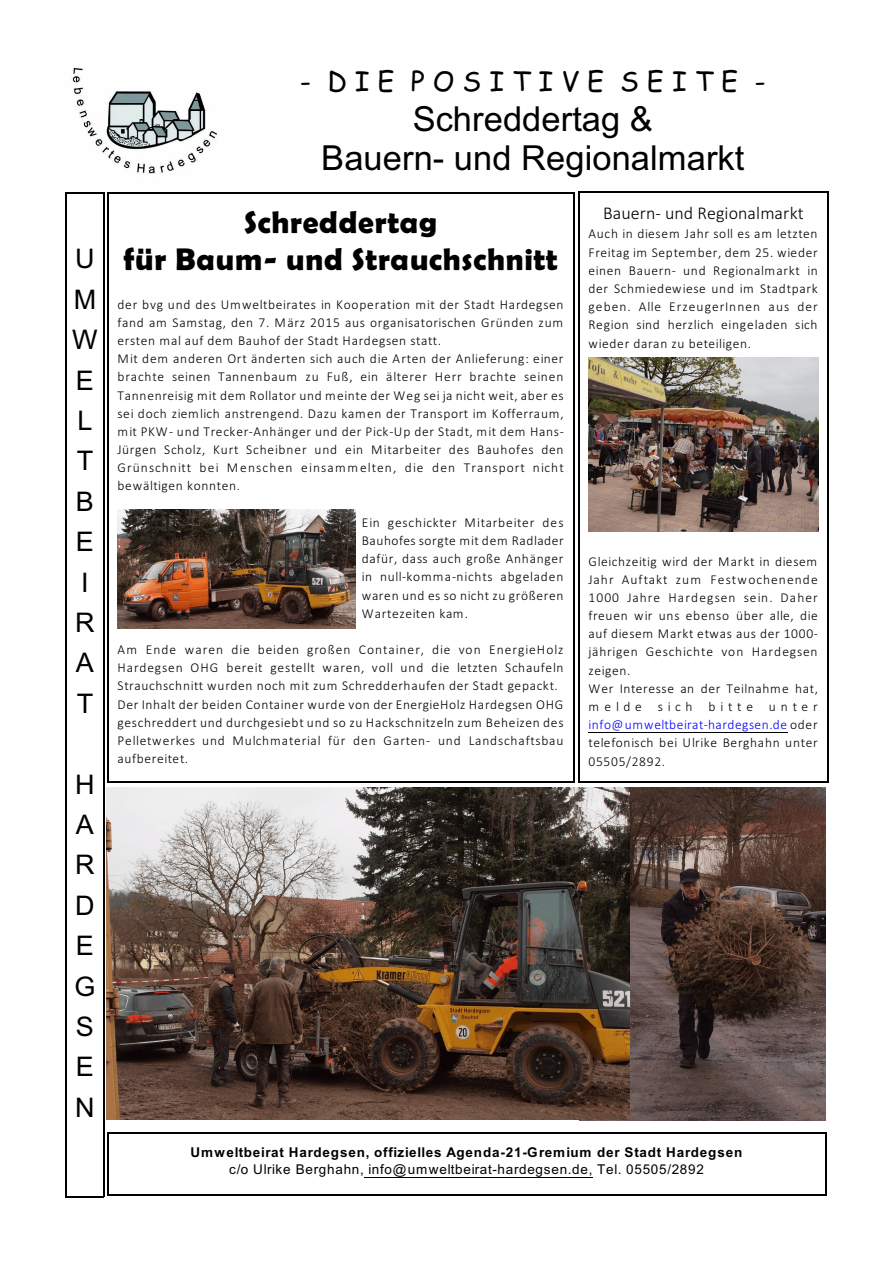
<style>
.page{position:relative;width:894px;height:1263px;background:#fff}
.page>*{position:absolute;margin:0;border:0;box-sizing:border-box;transform-origin:0 0}
.t1{font:34.5px/39.5px "Arial";letter-spacing:.005em;color:#000;text-align:center}
.t2{font:31.35px/37.2px "Berlin Sans FB Demi";letter-spacing:.025em;color:#000;text-align:center}
.t3{font:27px/40.3px "Arial";color:#000;text-align:center}
.t4{font:27px "Comic Sans MS";color:#000}
.t5{font:300 18px "Calibri";letter-spacing:.01em;color:#000}
.t6{font:300 13.5px/18.1px "Calibri";letter-spacing:.055em;color:#000}
.t7{font:700 13.5px "Arial";letter-spacing:.06em;color:#000}
.t8{font:13.5px "Arial";letter-spacing:.06em;color:#000}
.s1{color:#00f}
</style>
<div class="page">
<img style="left:72px;top:67px;width:145px;height:107px">
<hr style="left:66px;top:192px;width:1px;height:1005px;background:#000">
<hr style="left:103px;top:192px;width:1px;height:1005px;background:#000">
<hr style="left:66px;top:192px;width:38px;height:2px;background:#000">
<hr style="left:66px;top:1196px;width:38px;height:1px;background:#000">
<img style="left:117px;top:510px;width:238px;height:119px">
<hr style="left:107px;top:192px;width:1px;height:590px;background:#000">
<hr style="left:573px;top:192px;width:2px;height:590px;background:#000">
<hr style="left:107px;top:192px;width:467px;height:1px;background:#000">
<hr style="left:107px;top:781px;width:467px;height:2px;background:#000">
<hr style="left:369px;top:1177px;width:224px;height:1px;background:#000">
<hr style="left:107px;top:1132px;width:2px;height:64px;background:#000">
<hr style="left:825px;top:1132px;width:2px;height:64px;background:#000">
<hr style="left:107px;top:1132px;width:719px;height:1px;background:#000">
<hr style="left:107px;top:1195px;width:719px;height:1px;background:#000">
<hr style="left:589px;top:732px;width:199px;height:1px;background:#000">
<img style="left:589px;top:358px;width:230px;height:173px">
<hr style="left:578px;top:192px;width:1px;height:590px;background:#000">
<hr style="left:827px;top:192px;width:2px;height:590px;background:#000">
<hr style="left:578px;top:192px;width:251px;height:1px;background:#000">
<hr style="left:578px;top:781px;width:251px;height:2px;background:#000">
<img style="left:579px;top:788px;width:246px;height:332px">
<img style="left:107px;top:788px;width:522px;height:331px">
<h3 class="t3" style="left:72px;top:241px;width:27px">U<br>M<br>W<br>E<br>L<br>T<br>B<br>E<br>I<br>R<br>A<br>T</h3>
<h3 class="t3" style="left:75px;top:766px;width:23px;text-align:justify">H A R D E G S E N</h3>
<h3 class="t4" style="left:300px;top:69px;width:467px">- D I E P O S I T I V E S E I T E -</h3>
<h1 class="t1" style="left:321px;top:102px;width:425px">Schreddertag &amp;<br>Bauern- und Regionalmarkt</h1>
<h2 class="t2" style="left:123px;top:203px;width:436px">Schreddertag<br>für Baum- und Strauchschnitt</h2>
<p class="t6" style="left:118px;top:296px;width:448px">der bvg und des Umweltbeirates in Kooperation mit der Stadt Hardegsen fand am Samstag, den 7. März 2015 aus organisatorischen Gründen zum ersten mal auf dem Bauhof der Stadt Hardegsen statt.<br>Mit dem anderen Ort änderten sich auch die Arten der Anlieferung: einer brachte seinen Tannenbaum zu Fuß, ein älterer Herr brachte seinen Tannenreisig mit dem Rollator und meinte der Weg sei ja nicht weit, aber es sei doch ziemlich anstrengend. Dazu kamen der Transport im Kofferraum, mit PKW- und Trecker-Anhänger und der Pick-Up der Stadt, mit dem Hans-Jürgen Scholz, Kurt Scheibner und ein Mitarbeiter des Bauhofes den Grünschnitt bei Menschen einsammelten, die den Transport nicht bewältigen konnten.</p>
<p class="t6" style="left:362px;top:514px;width:203px;text-align:justify">Ein geschickter Mitarbeiter des Bauhofes sorgte mit dem Radlader dafür, dass auch große Anhänger in null-komma-nichts abgeladen waren und es so nicht zu größeren Wartezeiten kam.</p>
<p class="t6" style="left:118px;top:642px;width:448px">Am Ende waren die beiden großen Container, die von EnergieHolz Hardegsen OHG bereit gestellt waren, voll und die letzten Schaufeln Strauchschnitt wurden noch mit zum Schredderhaufen der Stadt gepackt.<br>Der Inhalt der beiden Container wurde von der EnergieHolz Hardegsen OHG geschreddert und durchgesiebt und so zu Hackschnitzeln zum Beheizen des Pelletwerkes und Mulchmaterial für den Garten- und Landschaftsbau aufbereitet.</p>
<h3 class="t5" style="left:603px;top:206px;width:202px">Bauern- und Regionalmarkt</h3>
<p class="t6" style="left:589px;top:226px;width:231px;text-align:justify">Auch in diesem Jahr soll es am letzten Freitag im September, dem 25. wieder einen Bauern- und Regionalmarkt in der Schmiedewiese und im Stadtpark geben. Alle ErzeugerInnen aus der Region sind herzlich eingeladen sich wieder daran zu beteiligen.</p>
<p class="t6" style="left:589px;top:553px;width:231px">Gleichzeitig wird der Markt in diesem<br>Jahr Auftakt zum Festwochenende<br>1000 Jahre Hardegsen sein. Daher freuen wir uns ebenso über alle, die auf diesem Markt etwas aus der 1000- jährigen Geschichte von Hardegsen zeigen.<br>Wer Interesse an der Teilnahme hat, melde sich bitte unter <span class="s1">info@umweltbeirat-hardegsen.de</span> oder telefonisch bei Ulrike Berghahn unter<br>05505/2892.</p>
<p class="t7" style="left:190px;top:1147px;width:554px">Umweltbeirat Hardegsen, offizielles Agenda-21-Gremium der Stadt Hardegsen</p>
<p class="t8" style="left:229px;top:1164px;width:476px">c/o Ulrike Berghahn, info@umweltbeirat-hardegsen.de, Tel. 05505/2892</p>
</div>
